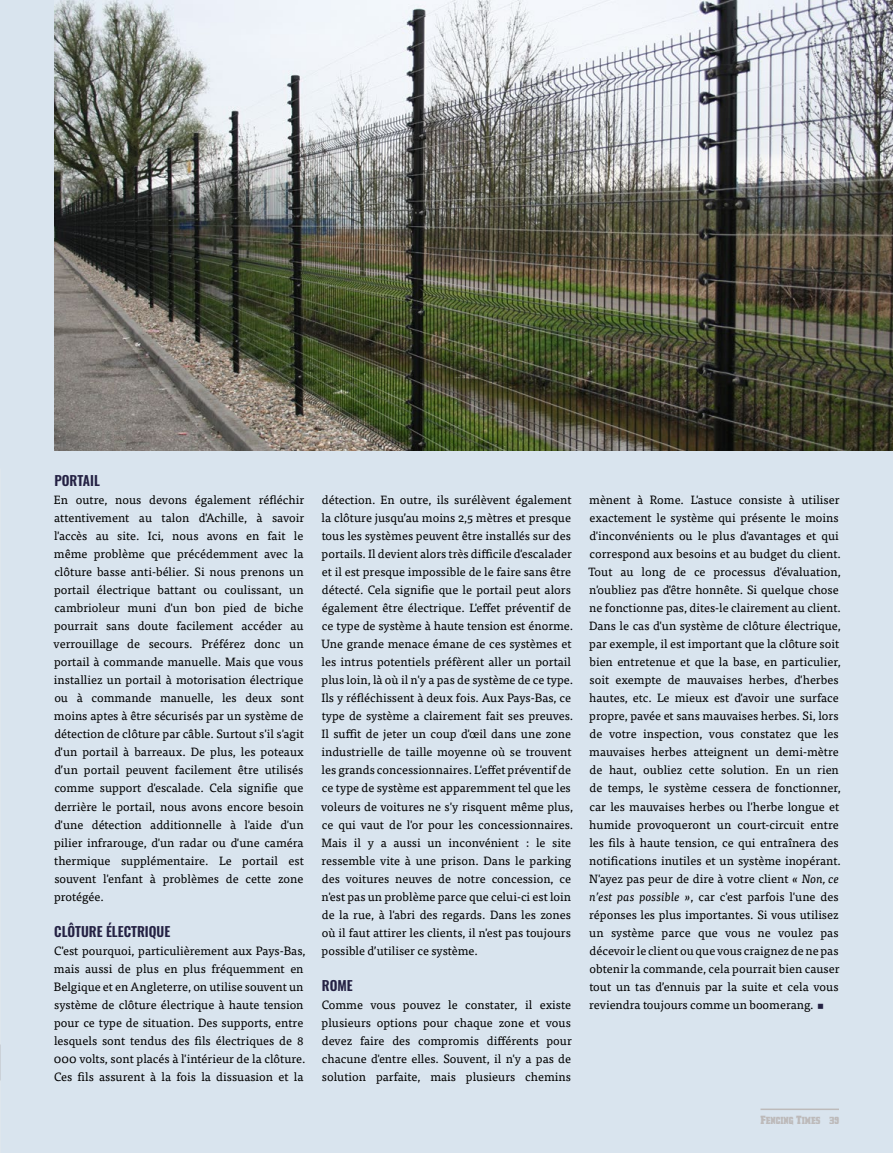
<style>
.page{position:relative;width:893px;height:1153px;background:#fff}
.page>*{position:absolute;margin:0;border:0;box-sizing:border-box;transform-origin:0 0}
.t1{font:15.3px "Laredo Trail Condensed";color:#bdbaba;scale:.59 1}
.t2{font:600 13.5px "Oswald";color:#242143}
.t3{font:12px/18px "Tisa Pro";color:#000}
.s1{font-style:italic}
</style>
<div class="page">
<div style="left:0;top:0;width:893px;height:1152px;background:#d9e4ee"></div>
<img style="left:54px;top:0;width:839px;height:450px">
<hr style="left:760px;top:1108px;width:79px;height:1px;background:#bdbaba">
<p class="t2" style="left:54px;top:473px;width:47px">PORTAIL</p>
<p class="t3" style="left:54px;top:490px;width:252px;text-align:justify">En outre, nous devons également réfléchir attentivement au talon d'Achille, à savoir l'accès au site. Ici, nous avons en fait le même problème que précédemment avec la clôture basse anti-bélier. Si nous prenons un portail électrique battant ou coulissant, un cambrioleur muni d'un bon pied de biche pourrait sans doute facilement accéder au verrouillage de secours. Préférez donc un portail à commande manuelle. Mais que vous installiez un portail à motorisation électrique ou à commande manuelle, les deux sont moins aptes à être sécurisés par un système de détection de clôture par câble. Surtout s'il s'agit d'un portail à barreaux. De plus, les poteaux d’un portail peuvent facilement être utilisés comme support d'escalade. Cela signifie que derrière le portail, nous avons encore besoin d'une détection additionnelle à l'aide d'un pilier infrarouge, d'un radar ou d'une caméra thermique supplémentaire. Le portail est souvent l'enfant à problèmes de cette zone protégée.</p>
<p class="t2" style="left:54px;top:923px;width:118px">CLÔTURE ÉLECTRIQUE</p>
<p class="t3" style="left:54px;top:940px;width:253px">C'est pourquoi, particulièrement aux Pays-Bas, mais aussi de plus en plus fréquemment en Belgique et en Angleterre, on utilise souvent un système de clôture électrique à haute tension pour ce type de situation. Des supports, entre lesquels sont tendus des fils électriques de 8<br>000 volts, sont placés à l'intérieur de la clôture.<br>Ces fils assurent à la fois la dissuasion et la</p>
<p class="t3" style="left:321px;top:490px;width:254px">détection. En outre, ils surélèvent également la clôture jusqu’au moins 2,5 mètres et presque tous les systèmes peuvent être installés sur des portails. Il devient alors très difficile d'escalader et il est presque impossible de le faire sans être détecté. Cela signifie que le portail peut alors également être électrique. L'effet préventif de ce type de système à haute tension est énorme.<br>Une grande menace émane de ces systèmes et les intrus potentiels préfèrent aller un portail plus loin, là où il n'y a pas de système de ce type.<br>Ils y réfléchissent à deux fois. Aux Pays-Bas, ce type de système a clairement fait ses preuves.<br>Il suffit de jeter un coup d'œil dans une zone industrielle de taille moyenne où se trouvent les grands concessionnaires. L'effet préventif de ce type de système est apparemment tel que les voleurs de voitures ne s'y risquent même plus, ce qui vaut de l'or pour les concessionnaires.<br>Mais il y a aussi un inconvénient : le site ressemble vite à une prison. Dans le parking des voitures neuves de notre concession, ce n'est pas un problème parce que celui-ci est loin de la rue, à l'abri des regards. Dans les zones où il faut attirer les clients, il n'est pas toujours possible d’utiliser ce système.</p>
<p class="t2" style="left:322px;top:977px;width:32px">ROME</p>
<p class="t3" style="left:322px;top:994px;width:252px;text-align:justify">Comme vous pouvez le constater, il existe plusieurs options pour chaque zone et vous devez faire des compromis différents pour chacune d'entre elles. Souvent, il n'y a pas de solution parfaite, mais plusieurs chemins</p>
<p class="t3" style="left:588px;top:490px;width:254px">mènent à Rome. L'astuce consiste à utiliser exactement le système qui présente le moins d'inconvénients ou le plus d'avantages et qui correspond aux besoins et au budget du client.<br>Tout au long de ce processus d'évaluation, n'oubliez pas d'être honnête. Si quelque chose ne fonctionne pas, dites-le clairement au client.<br>Dans le cas d'un système de clôture électrique, par exemple, il est important que la clôture soit bien entretenue et que la base, en particulier, soit exempte de mauvaises herbes, d'herbes hautes, etc. Le mieux est d'avoir une surface propre, pavée et sans mauvaises herbes. Si, lors de votre inspection, vous constatez que les mauvaises herbes atteignent un demi-mètre de haut, oubliez cette solution. En un rien de temps, le système cessera de fonctionner, car les mauvaises herbes ou l'herbe longue et humide provoqueront un court-circuit entre les fils à haute tension, ce qui entraînera des notifications inutiles et un système inopérant.<br>N'ayez pas peur de dire à votre client <span class="s1">« Non, ce n’est pas possible »</span>, car c'est parfois l'une des réponses les plus importantes. Si vous utilisez un système parce que vous ne voulez pas décevoir le client ou que vous craignez de ne pas obtenir la commande, cela pourrait bien causer tout un tas d’ennuis par la suite et cela vous reviendra toujours comme un boomerang.</p>
<p class="t1" style="left:760px;top:1112px;width:134px">Fencing Times 39</p>
</div>
